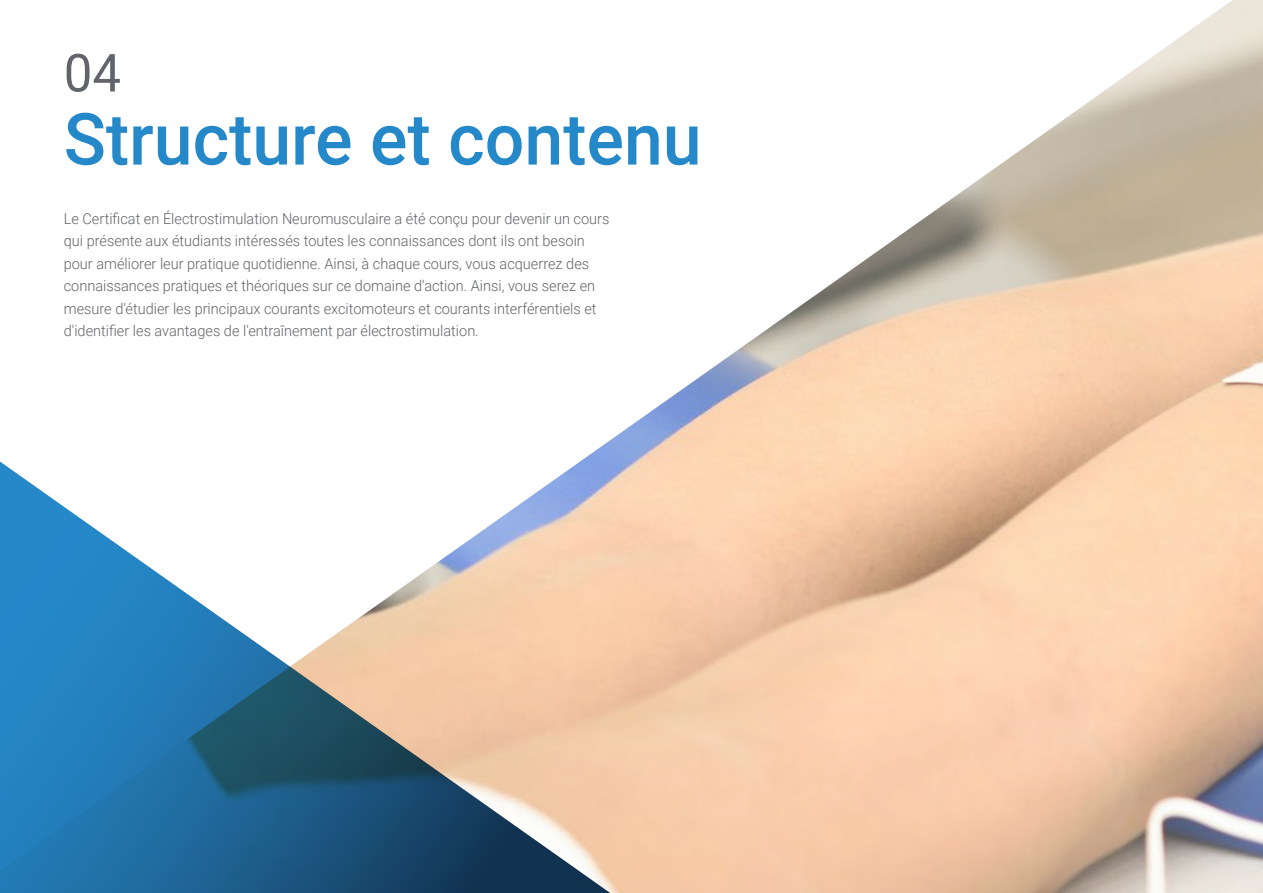
<style>
.page{position:relative;width:1263px;height:893px;background:#fff}
.page>*{position:absolute;margin:0;border:0;box-sizing:border-box;transform-origin:0 0}
.t1{font:500 72px "Roboto";color:#2488c9}
.t2{font:52.5px "Roboto";color:#61646a}
.t3{font:300 15px/22.5px "Roboto";color:#61646a}
</style>
<div class="page">
<img style="left:602px;top:0;width:661px;height:893px">
<svg style="left:0;top:446px;width:640px;height:447px"></svg>
<h2 class="t2" style="left:64px;top:36px;width:59px">04</h2>
<h1 class="t1" style="left:64px;top:89px;width:639px">Structure et contenu</h1>
<p class="t3" style="left:64px;top:207px;width:547px">Le Certificat en Électrostimulation Neuromusculaire a été conçu pour devenir un cours qui présente aux étudiants intéressés toutes les connaissances dont ils ont besoin pour améliorer leur pratique quotidienne. Ainsi, à chaque cours, vous acquerrez des connaissances pratiques et théoriques sur ce domaine d'action. Ainsi, vous serez en mesure d'étudier les principaux courants excitomoteurs et courants interférentiels et d'identifier les avantages de l'entraînement par électrostimulation.</p>
</div>
